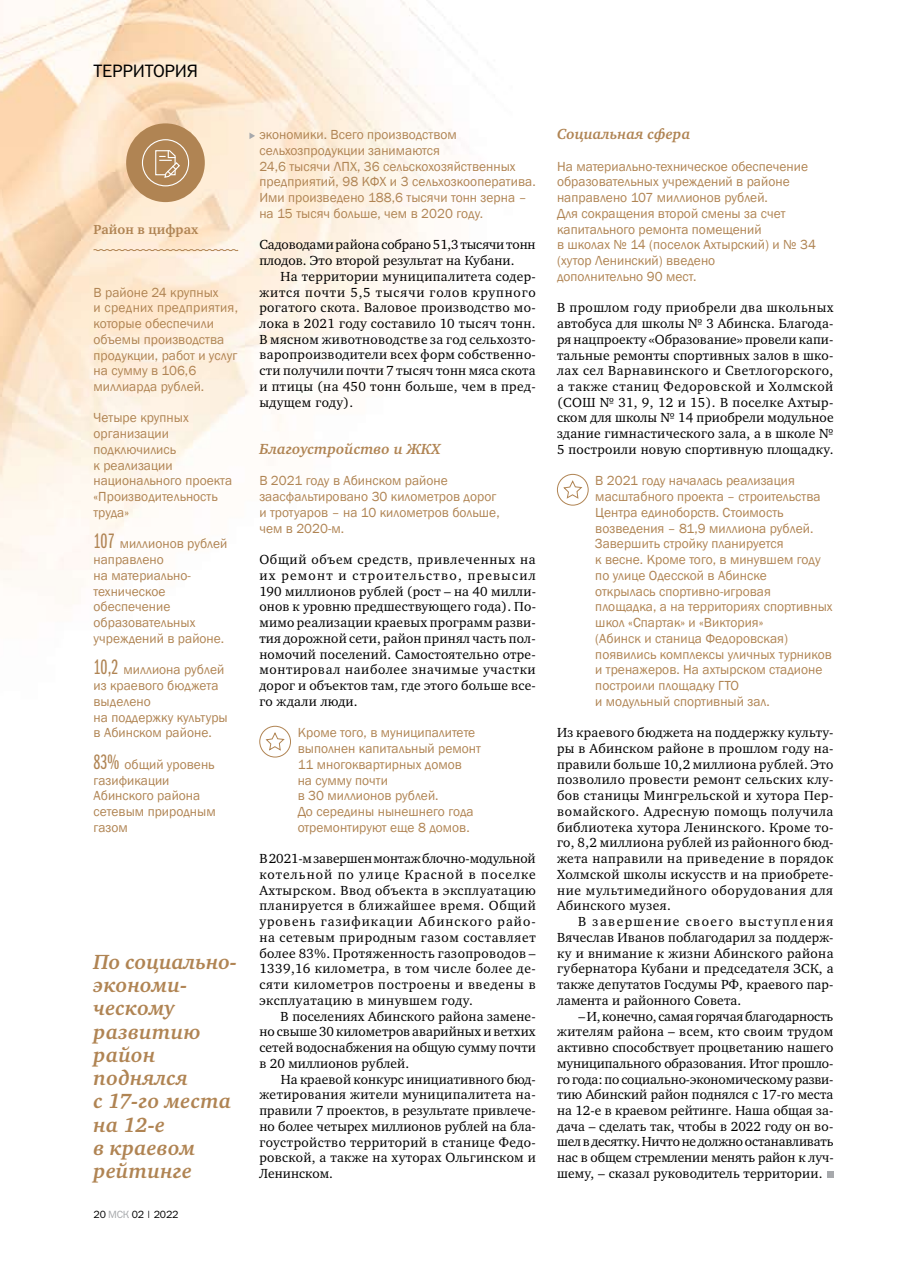
<style>
.page{position:relative;width:910px;height:1268px;background:#fff}
.page>*{position:absolute;margin:0;border:0;box-sizing:border-box;transform-origin:0 0}
.t1{font:italic 700 21px/23.2px "Charter ITCC";letter-spacing:.015em;color:#b08453}
.t2{font:18px "Franklin Gothic Book C";color:#000}
.t3{font:italic 700 15px "Charter ITCC";letter-spacing:.005em;color:#b08453}
.t4{font:13.5px/15.8px "Charter ITCC";letter-spacing:.015em;color:#000;text-align:justify}
.t5{font:13.5px/15.8px "Franklin Gothic";color:#b08453}
.t6{font:13.5px/15.8px "Charter ITCC";letter-spacing:-.01em;color:#000}
.t7{font:700 13.5px "Charter ITCC";letter-spacing:.005em;color:#b08453}
.t8{font:10.5px "Franklin Gothic Book C";letter-spacing:-.015em;color:#000}
.s1{font-family:"Franklin Gothic Book X Cmp C";font-size:21px}
.s2{color:#a7a9ac}
</style>
<div class="page">
<img style="left:0;top:0;width:571px;height:758px">
<div style="left:126px;top:123px;width:79px;height:79px;background:#b08453;border-radius:50%"></div>
<div style="left:142px;top:139px;width:47px;height:47px;border:1px solid #fff;border-radius:50%"></div>
<svg style="left:155px;top:150px;width:25px;height:28px"></svg>
<svg style="left:93px;top:249px;width:146px;height:2px"></svg>
<div style="left:557px;top:474px;width:32px;height:31px;border:1px solid #b08453;border-radius:50%"></div>
<svg style="left:563px;top:479px;width:20px;height:20px"></svg>
<div style="left:259px;top:725px;width:32px;height:32px;border:1px solid #b08453;border-radius:50%"></div>
<svg style="left:265px;top:731px;width:20px;height:20px"></svg>
<svg style="left:827px;top:1171px;width:6px;height:6px"></svg>
<svg style="left:249px;top:132px;width:6px;height:7px"></svg>
<h2 class="t2" style="left:94px;top:60px;width:106px">территория</h2>
<p class="t7" style="left:94px;top:221px;width:106px">Район в цифрах</p>
<p class="t5" style="left:94px;top:284px;width:146px">В районе 24 крупных<br>и средних предприятия, которые обеспечили объемы производства продукции, работ и услуг на сумму в 106,6 миллиарда рублей.</p>
<p class="t5" style="left:94px;top:410px;width:140px">Четыре крупных организации подключились<br>к реализации национального проекта «П роизводительность труда»</p>
<p class="t5" style="left:94px;top:536px;width:135px"><span class="s1">107</span> миллионов рублей направлено<br>на материально&shy;техническое обеспечение образовательных учреждений в районе.</p>
<p class="t5" style="left:94px;top:662px;width:136px"><span class="s1">10,2</span> миллиона рублей из краевого бюджета выделено<br>на поддержку культуры в Абинском районе.</p>
<p class="t5" style="left:94px;top:756px;width:124px"><span class="s1">83%</span> общий уровень газификации<br>Абинского района сетевым природным газом</p>
<h1 class="t1" style="left:94px;top:950px;width:145px">По социально&shy;экономи&shy;ческому развитию район поднялся<br>с 17-го места на 12-е<br>в краевом рейтинге</h1>
<p class="t8" style="left:94px;top:1208px;width:86px">20 <span class="s2">МСК</span> 02 | 2022</p>
<p class="t5" style="left:259px;top:127px;width:278px">экономики. Всего производством сельхозпродукции занимаются<br>24,6 тысячи ЛПХ, 36 сельскохозяйственных предприятий, 98 КФХ и 3 сельхозкооператива.<br>И ми произведено 188,6 тысячи тонн зерна – на 15 тысяч больше, чем в 2020 году.</p>
<p class="t6" style="left:259px;top:237px;width:278px">Садоводами района собрано 51,3 тысячи тонн плодов. Это второй результат на Кубани.</p>
<p class="t4" style="left:259px;top:268px;width:278px;text-indent:21px">На территории муниципалитета содер&shy;жится почти 5,5 тысячи голов крупного рогатого скота. Валовое производство мо&shy;лока в 2021 году составило 10 тысяч тонн.<br>В мясном животноводстве за год сельхозто&shy;варопроизводители всех форм собственно&shy;сти получили почти 7 тысяч тонн мяса скота и птицы (на 450 тонн больше, чем в пред&shy;ыдущем году).</p>
<p class="t3" style="left:259px;top:440px;width:183px">Благоустройство и ЖКХ</p>
<p class="t5" style="left:259px;top:473px;width:242px">В 2021 году в Абинском районе заасфальтировано 30 километров дорог и тротуаров – на 10 километров больше, чем в 2020-м.</p>
<p class="t4" style="left:259px;top:551px;width:278px">Общий объем средств, привлеченных на их ремонт и строительство, превысил 190 миллионов рублей (рост – на 40 милли&shy;онов к уровню предшествующего года). По&shy;мимо реализации краевых программ разви&shy;тия дорожной сети, район принял часть пол&shy;номочий поселений. Самостоятельно отре&shy;монтировал наиболее значимые участки дорог и объектов там, где этого больше все&shy;го ждали люди.</p>
<p class="t5" style="left:298px;top:725px;width:185px">Кроме того, в муниципалитете выполнен капитальный ремонт<br>11 многоквартирных домов<br>на сумму почти<br>в 30 миллионов рублей.<br>До середины нынешнего года отремонтируют еще 8 домов.</p>
<p class="t4" style="left:259px;top:850px;width:278px">В 2021-м завершен монтаж блочно-модульной котельной по улице Красной в поселке Ахтырском. Ввод объекта в эксплуатацию планируется в ближайшее время. Общий уровень газификации Абинского райо&shy;на сетевым природным газом составляет более 83%. Протяженность газопроводов – 1339,16 километра, в том числе более де&shy;сяти километров построены и введены в эксплуатацию в минувшем году.</p>
<p class="t4" style="left:259px;top:1008px;width:278px;text-indent:21px">В поселениях Абинского района замене&shy;но свыше 30 километров аварийных и ветхих сетей водоснабжения на общую сумму почти в 20 миллионов рублей.</p>
<p class="t4" style="left:259px;top:1071px;width:278px;text-indent:21px">На краевой конкурс инициативного бюд&shy;жетирования жители муниципалитета на&shy;правили 7 проектов, в результате привлече&shy;но более четырех миллионов рублей на бла&shy;гоустройство территорий в станице Федо&shy;ровской, а также на хуторах Ольгинском и Ленинском.</p>
<p class="t3" style="left:557px;top:126px;width:135px">Социальная сфера</p>
<p class="t5" style="left:557px;top:158px;width:260px">На материально-техническое обеспечение образовательных учреждений в районе направлено 107 миллионов рублей.<br>Для сокращения второй смены за счет капитального ремонта помещений<br>в школах № 14 (поселок Ахтырский) и № 34 (хутор Ленинский) введено<br>дополнительно 90 мест.</p>
<p class="t4" style="left:557px;top:300px;width:278px">В прошлом году приобрели два школьных автобуса для школы № 3 Абинска. Благода&shy;ря нацпроекту «Образование» провели капи&shy;тальные ремонты спортивных залов в шко&shy;лах сел Варнавинского и Светлогорского, а также станиц Федоровской и Холмской (СОШ № 31, 9, 12 и 15). В поселке Ахтыр&shy;ском для школы № 14 приобрели модульное здание гимнастического зала, а в школе № 5 построили новую спортивную площадку.</p>
<p class="t5" style="left:595px;top:473px;width:239px">В 2021 году началась реализация масштабного проекта – строительства<br>Центра единоборств. Стоимость возведения – 81,9 миллиона рублей.<br>Завершить стройку планируется<br>к весне. Кроме того, в минувшем году по улице Одесской в Абинске<br>открылась спортивно-игровая площадка, а на территориях спортивных школ «Спартак» и «Виктория»<br>(Абинск и станица Федоровская) появились комплексы уличных турников и тренажеров. Н а ахтырском стадионе построили площадку ГТО<br>и модульный спортивный зал.</p>
<p class="t4" style="left:557px;top:724px;width:278px">Из краевого бюджета на поддержку культу&shy;ры в Абинском районе в прошлом году на&shy;правили больше 10,2 миллиона рублей. Это позволило провести ремонт сельских клу&shy;бов станицы Мингрельской и хутора Пер&shy;вомайского. Адресную помощь получила библиотека хутора Ленинского. Кроме то&shy;го, 8,2 миллиона рублей из районного бюд&shy;жета направили на приведение в порядок Холмской школы искусств и на приобрете&shy;ние мультимедийного оборудования для Абинского музея.</p>
<p class="t4" style="left:557px;top:913px;width:278px;text-indent:21px">В завершение своего выступления Вячеслав Иванов поблагодарил за поддерж&shy;ку и внимание к жизни Абинского района губернатора Кубани и председателя ЗСК, а также депутатов Госдумы РФ, краевого пар&shy;ламента и районного Совета.</p>
<p class="t4" style="left:557px;top:1008px;width:278px;text-indent:21px">– И, конечно, самая горячая благодарность жителям района – всем, кто своим трудом активно способствует процветанию нашего муниципального образования. Итог прошло&shy;го года: по социально-экономическому разви&shy;тию Абинский район поднялся с 17-го места на 12-е в краевом рейтинге. Наша общая за&shy;дача – сделать так, чтобы в 2022 году он во&shy;шел в десятку. Ничто не должно останавливать нас в общем стремлении менять район к луч&shy;шему, – сказал руководитель территории.</p>
</div>
